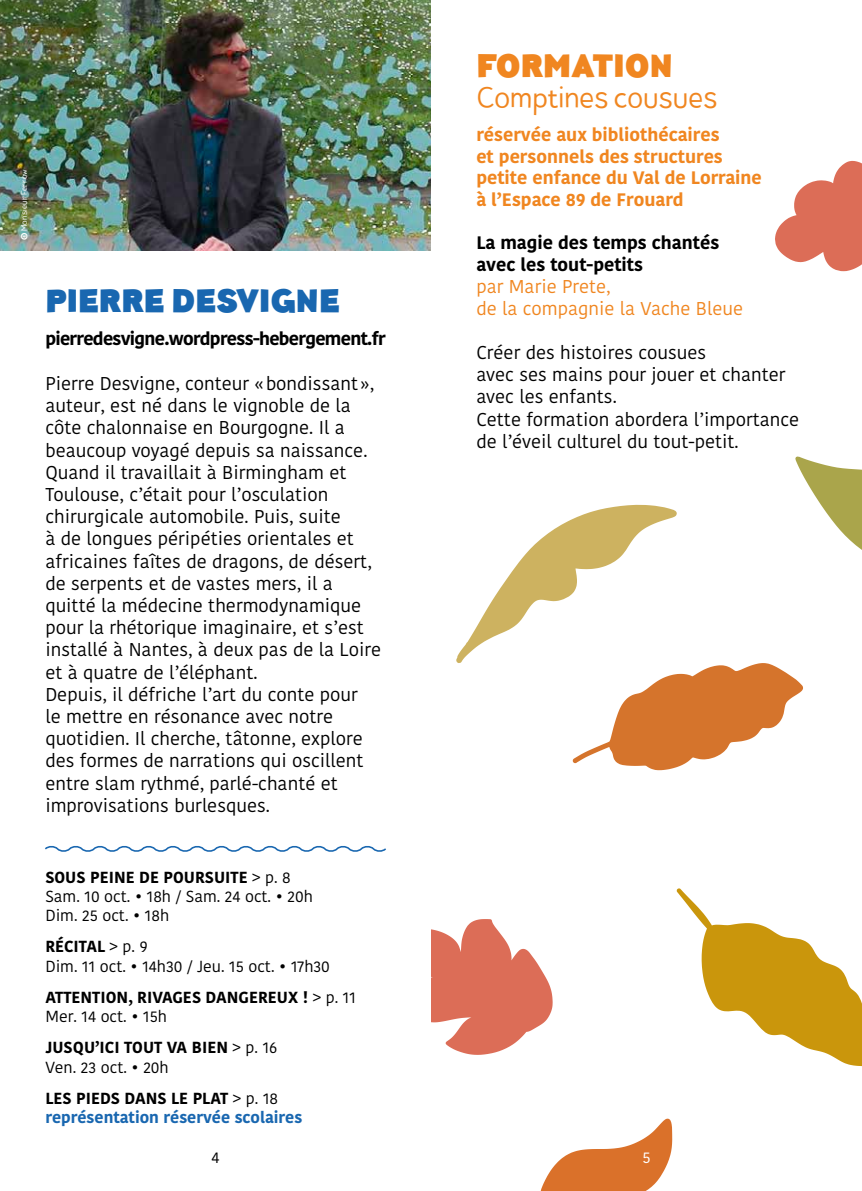
<style>
.page{position:relative;width:862px;height:1191px;background:#fff}
.page>*{position:absolute;margin:0;border:0;box-sizing:border-box;transform-origin:0 0}
.t1{font:900 32px "Pines";color:#1967b0}
.t2{font:900 32px "Pines";color:#f08620}
.t3{font:28px "Pines";color:#f08620}
.t4{font:18.4px/22.2px "Kohinoor Bangla";color:#000}
.t5{font:18.4px/22.2px "Kohinoor Bangla";color:#f08620}
.t6{font:700 18px/21.6px "Kohinoor Bangla";color:#f08620}
.t7{font:700 18px/21.6px "Kohinoor Bangla";color:#000}
.t8{font:700 18px "Kohinoor Bangla";letter-spacing:-.04em;color:#000}
.t9{font:16px/19.2px "Kohinoor Bangla";color:#000}
.t10{font:700 16px/19.2px "Kohinoor Bangla";color:#000}
.t11{font:700 16px/19.2px "Kohinoor Bangla";color:#1967b0}
.t12{font:16px "Kohinoor Bangla";color:#fff}
.t13{font:8px "Pines";letter-spacing:.02em;color:#fff}
.s1{font-weight:900}
.s2{font-weight:700}
.s3{font-weight:400}
.s4{color:#000}
.s5{font-weight:400;color:#000}
</style>
<div class="page">
<svg style="left:677px;top:888px;width:185px;height:178px"></svg>
<svg style="left:431px;top:919px;width:122px;height:136px"></svg>
<svg style="left:540px;top:1118px;width:132px;height:73px"></svg>
<svg style="left:456px;top:456px;width:406px;height:314px"></svg>
<svg style="left:775px;top:160px;width:87px;height:111px"></svg>
<img style="left:0;top:0;width:431px;height:251px">
<svg style="left:45px;top:846px;width:341px;height:6px"></svg>
<p class="t13" style="left:19px;top:240px;width:72px;rotate:-90deg"><span class="s1">©</span> Monsieur Ferrow</p>
<h1 class="t1" style="left:45px;top:278px;width:296px">PIERRE DESVIGNE</h1>
<p class="t8" style="left:45px;top:323px;width:342px">pierredesvigne.wordpress-hebergement.fr</p>
<p class="t4" style="left:45px;top:372px;width:337px">Pierre Desvigne, conteur «bondissant », auteur, est né dans le vignoble de la côte chalonnaise en Bourgogne. Il a beaucoup voyagé depuis sa naissance.<br>Quand il travaillait à Birmingham et Toulouse, c’était pour l’osculation chirurgicale automobile. Puis, suite<br>à de longues péripéties orientales et africaines faîtes de dragons, de désert, de serpents et de vastes mers, il a quitté la médecine thermodynamique pour la rhétorique imaginaire, et s’est installé à Nantes, à deux pas de la Loire et à quatre de l’éléphant.<br>Depuis, il défriche l’art du conte pour<br>le mettre en résonance avec notre quotidien. Il cherche, tâtonne, explore des formes de narrations qui oscillent entre slam rythmé, parlé-chanté et improvisations burlesques.</p>
<p class="t9" style="left:45px;top:867px;width:269px"><span class="s2">SOUS PEINE DE POURSUITE</span> &gt; p. 8<br>Sam. 10 oct. • 18h / Sam. 24 oct. • 20h<br>Dim. 25 oct. • 18h</p>
<p class="t9" style="left:45px;top:937px;width:286px"><span class="s2">RÉCITAL</span> &gt; p. 9<br>Dim. 11 oct. • 14h30 / Jeu. 15 oct. • 17h30</p>
<p class="t10" style="left:45px;top:987px;width:312px">ATTENTION, RIVAGES DANGEREUX ! <span class="s3">&gt; p. 11<br>Mer. 14 oct. • 15h</span></p>
<p class="t10" style="left:45px;top:1037px;width:233px">JUSQU’ICI TOUT VA BIEN <span class="s3">&gt; p. 16<br>Ven. 23 oct. • 20h</span></p>
<p class="t11" style="left:45px;top:1087px;width:258px"><span class="s4">LES PIEDS DANS LE PLAT</span> <span class="s5">&gt; p. 18 </span>représentation réservée scolaires</p>
<p class="t9" style="left:211px;top:1147px;width:9px">4</p>
<h1 class="t2" style="left:476px;top:44px;width:198px">FORMATION</h1>
<h2 class="t3" style="left:476px;top:79px;width:242px">Comptines cousues</h2>
<p class="t6" style="left:476px;top:123px;width:287px">réservée aux bibliothécaires<br>et personnels des structures petite enfance du Val de Lorraine à l’Espace 89 de Frouard</p>
<p class="t7" style="left:476px;top:231px;width:244px">La magie des temps chantés avec les tout-petits</p>
<p class="t5" style="left:476px;top:275px;width:268px">par Marie Prete,<br>de la compagnie la Vache Bleue</p>
<p class="t4" style="left:476px;top:341px;width:324px">Créer des histoires cousues<br>avec ses mains pour jouer et chanter avec les enfants.<br>Cette formation abordera l’importance de l’éveil culturel du tout-petit.</p>
<p class="t12" style="left:642px;top:1144px;width:10px">5</p>
</div>
